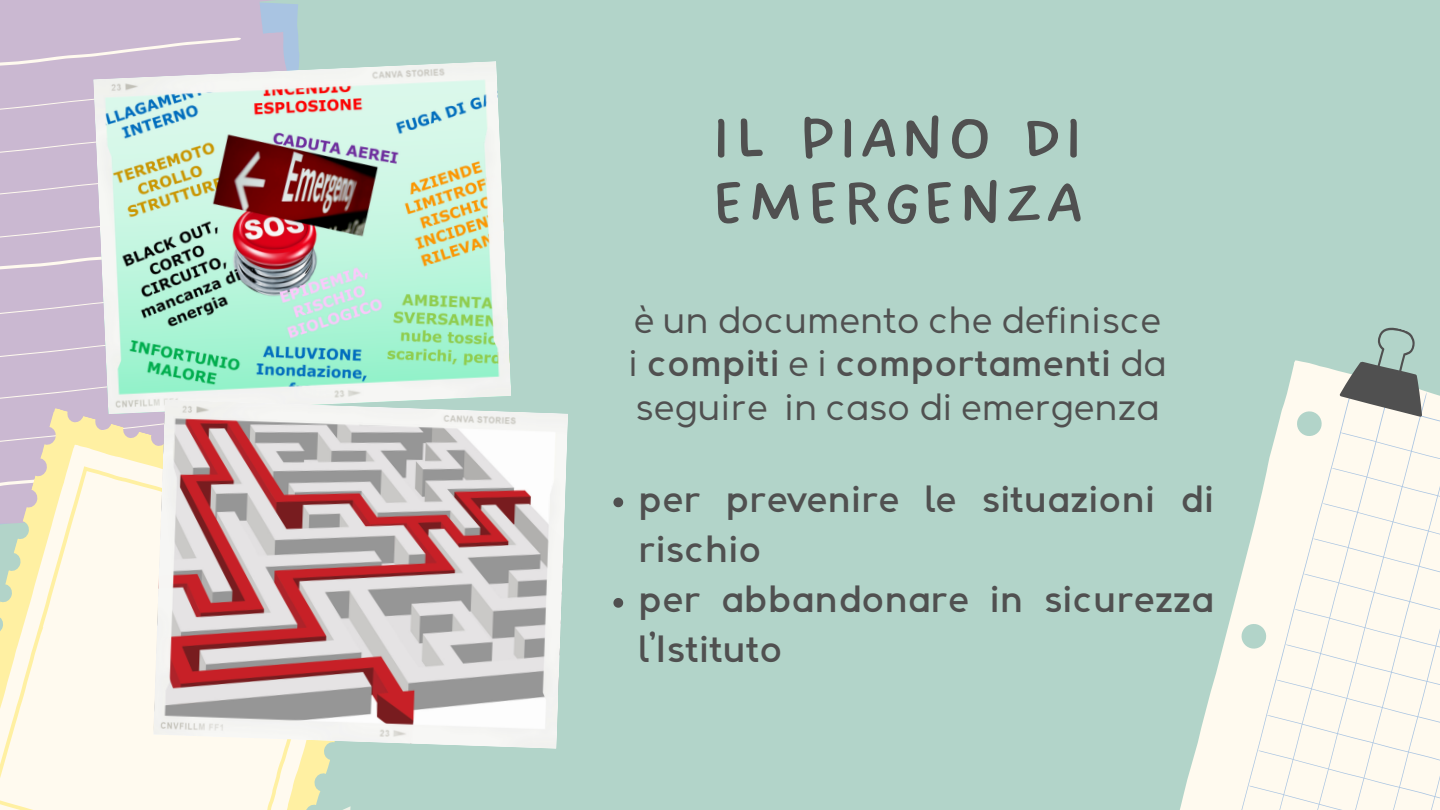
<style>
.page{position:relative;width:1440px;height:810px;background:#b2d4c9}
.page>*{position:absolute;margin:0;border:0;box-sizing:border-box;transform-origin:0 0}
.t1{font:90px/64.5px "DO All Caps Regular";color:#505050}
.t2{font:34px/43.5px "T Sqamus";color:#505050}
.t3{font:700 34px/50.2px "T Sqamus";color:#505050}
.s1{font-weight:700}
</style>
<div class="page">
<svg style="left:1195px;top:364px;width:245px;height:446px;fill:#fffaef"></svg>
<svg style="left:1339px;top:327px;width:101px;height:93px"></svg>
<svg style="left:0;top:0;width:299px;height:61px;background:#c5b9d3"></svg>
<div style="left:0;top:37px;width:286px;height:371px;background:#cab8d1"></div>
<img style="left:93px;top:61px;width:418px;height:347px">
<svg style="left:0;top:408px;width:153px;height:36px;background:#decec2"></svg>
<svg style="left:0;top:444px;width:327px;height:366px;background:#faf4e1"></svg>
<svg style="left:126px;top:758px;width:225px;height:52px;background:#f4f3df"></svg>
<img style="left:153px;top:400px;width:415px;height:349px">
<svg style="left:613px;top:497px;width:10px;height:10px"></svg>
<svg style="left:613px;top:598px;width:10px;height:10px"></svg>
<h1 class="t1" style="left:710px;top:103px;width:377px">IL PIANO DI<br>EMERGENZA</h1>
<p class="t2" style="left:628px;top:300px;width:539px">è un documento che definisce i <span class="s1">compiti</span> e i <span class="s1">comportamenti</span> da seguire in caso di emergenza</p>
<p class="t3" style="left:638px;top:476px;width:577px">per prevenire le situazioni di rischio<br>per abbandonare in sicurezza l’Istituto</p>
</div>
